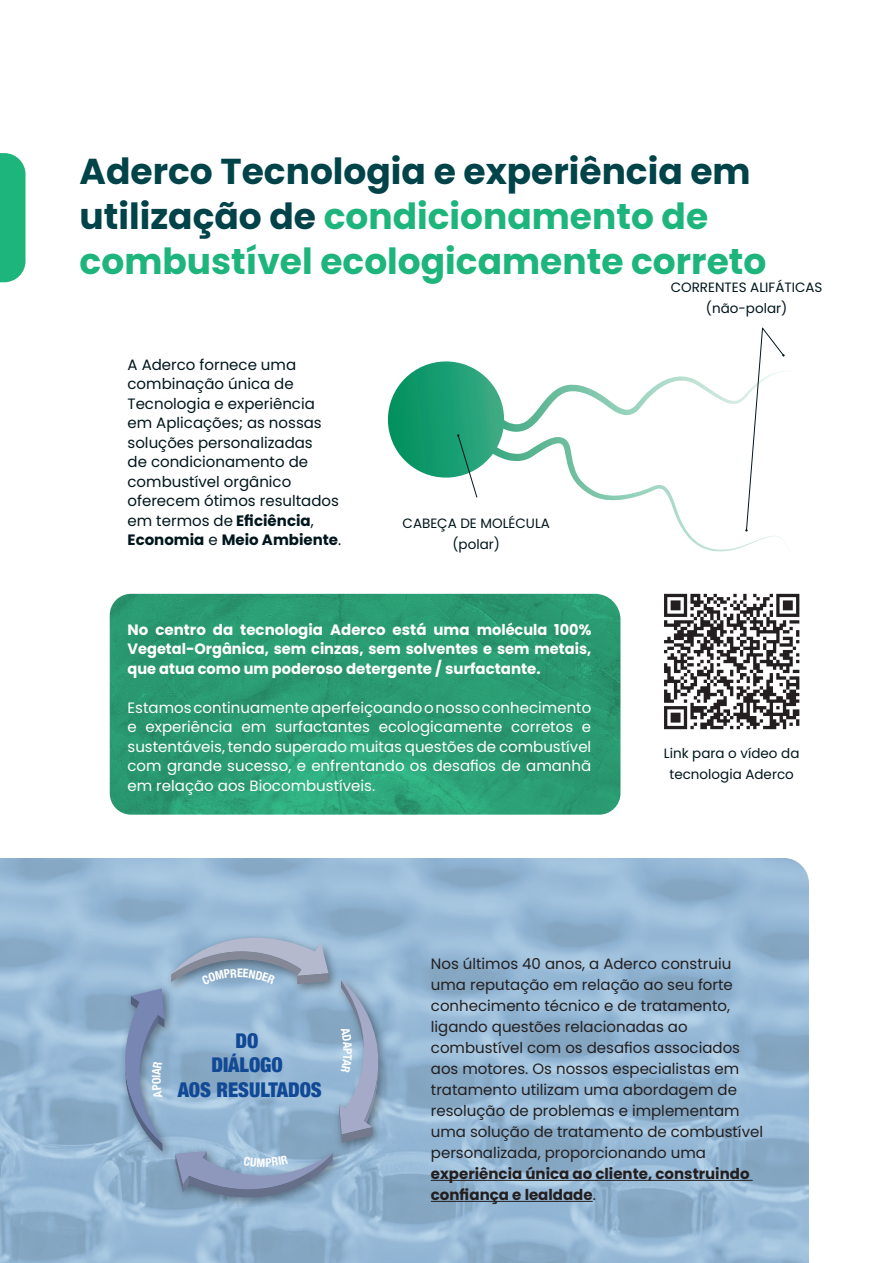
<style>
.page{position:relative;width:893px;height:1263px;background:#fff}
.page>*{position:absolute;margin:0;border:0;box-sizing:border-box;transform-origin:0 0}
.t1{font:700 36px/45px "Poppins";color:#1eb57d}
.t2{font:900 condensed 20.25px/24.5px "Helvetica Neue";color:#124995;text-align:center}
.t3{font:15px/21px "Poppins";color:#231f20}
.t4{font:15px/19.5px "Poppins";color:#fff;text-align:justify}
.t5{font:15px/19.5px "Poppins";color:#00161c}
.t6{font:700 15px/19.5px "Poppins";color:#fff;text-align:justify}
.t7{font:700 15px/21px "Poppins";color:#231f20}
.t8{font:13.5px/21px "Poppins";color:#00161c;text-align:center}
.s1{color:#004348}
.s2{font-weight:700}
.s3{font-weight:400}
</style>
<div class="page">
<svg style="left:0;top:858px;width:809px;height:405px"></svg>
<svg style="left:110px;top:594px;width:510px;height:221px;fill:#2a9b72"></svg>
<hr style="left:431px;top:1180px;width:322px;height:1px;background:#231f20">
<hr style="left:431px;top:1201px;width:162px;height:1px;background:#231f20">
<svg style="left:0;top:153px;width:26px;height:129px"></svg>
<svg style="left:388px;top:362px;width:398px;height:190px"></svg>
<svg style="left:457px;top:434px;width:21px;height:64px"></svg>
<svg style="left:745px;top:327px;width:40px;height:204px"></svg>
<svg style="left:664px;top:594px;width:135px;height:135px"></svg>
<img style="left:162px;top:928px;width:181px;height:71px">
<img style="left:116px;top:979px;width:63px;height:188px">
<img style="left:166px;top:1142px;width:182px;height:65px">
<img style="left:330px;top:970px;width:63px;height:188px">
<svg style="left:171px;top:938px;width:157px;height:46px"></svg>
<svg style="left:339px;top:979px;width:40px;height:164px"></svg>
<svg style="left:125px;top:988px;width:39px;height:164px"></svg>
<svg style="left:175px;top:1151px;width:158px;height:46px"></svg>
<h1 class="t1" style="left:80px;top:149px;width:688px"><span class="s1">Aderco Tecnologia e experiência em utilização de</span> condicionamento de combustível ecologicamente correto</h1>
<p class="t8" style="left:671px;top:276px;width:153px">CORRENTES ALIFÁTICAS (não-polar)</p>
<p class="t5" style="left:128px;top:355px;width:215px">A Aderco fornece uma combinação única de<br>Tecnologia e experiência em Aplicações; as nossas soluções personalizadas<br>de condicionamento de combustível orgânico oferecem ótimos resultados em termos de <span class="s2">Eficiência</span>,<br><span class="s2">Economia</span> e <span class="s2">Meio Ambiente</span>.</p>
<p class="t8" style="left:403px;top:512px;width:149px">CABEÇA DE MOLÉCULA (polar)</p>
<p class="t6" style="left:128px;top:620px;width:465px">No centro da tecnologia Aderco está uma molécula 100% Vegetal-Orgânica, sem cinzas, sem solventes e sem metais, que atua como um poderoso detergente / surfactante.</p>
<p class="t4" style="left:128px;top:698px;width:465px">Estamos continuamente aperfeiçoando o nosso conhecimento e experiência em surfactantes ecologicamente corretos e sustentáveis, tendo superado muitas questões de combustível com grande sucesso, e enfrentando os desafios de amanhã em relação aos Biocombustíveis.</p>
<p class="t8" style="left:664px;top:743px;width:137px">Link para o vídeo da tecnologia Aderco</p>
<h2 class="t2" style="left:178px;top:1027px;width:146px">DO<br>DIÁLOGO<br>AOS RESULTADOS</h2>
<p class="t3" style="left:431px;top:953px;width:334px">Nos últimos 40 anos, a Aderco construiu uma reputação em relação ao seu forte conhecimento técnico e de tratamento, ligando questões relacionadas ao combustível com os desafios associados aos motores. Os nossos especialistas em tratamento utilizam uma abordagem de resolução de problemas e implementam uma solução de tratamento de combustível personalizada, proporcionando uma</p>
<p class="t7" style="left:431px;top:1163px;width:320px">experiência única ao cliente, construindo confiança e lealdade<span class="s3">.</span></p>
</div>
